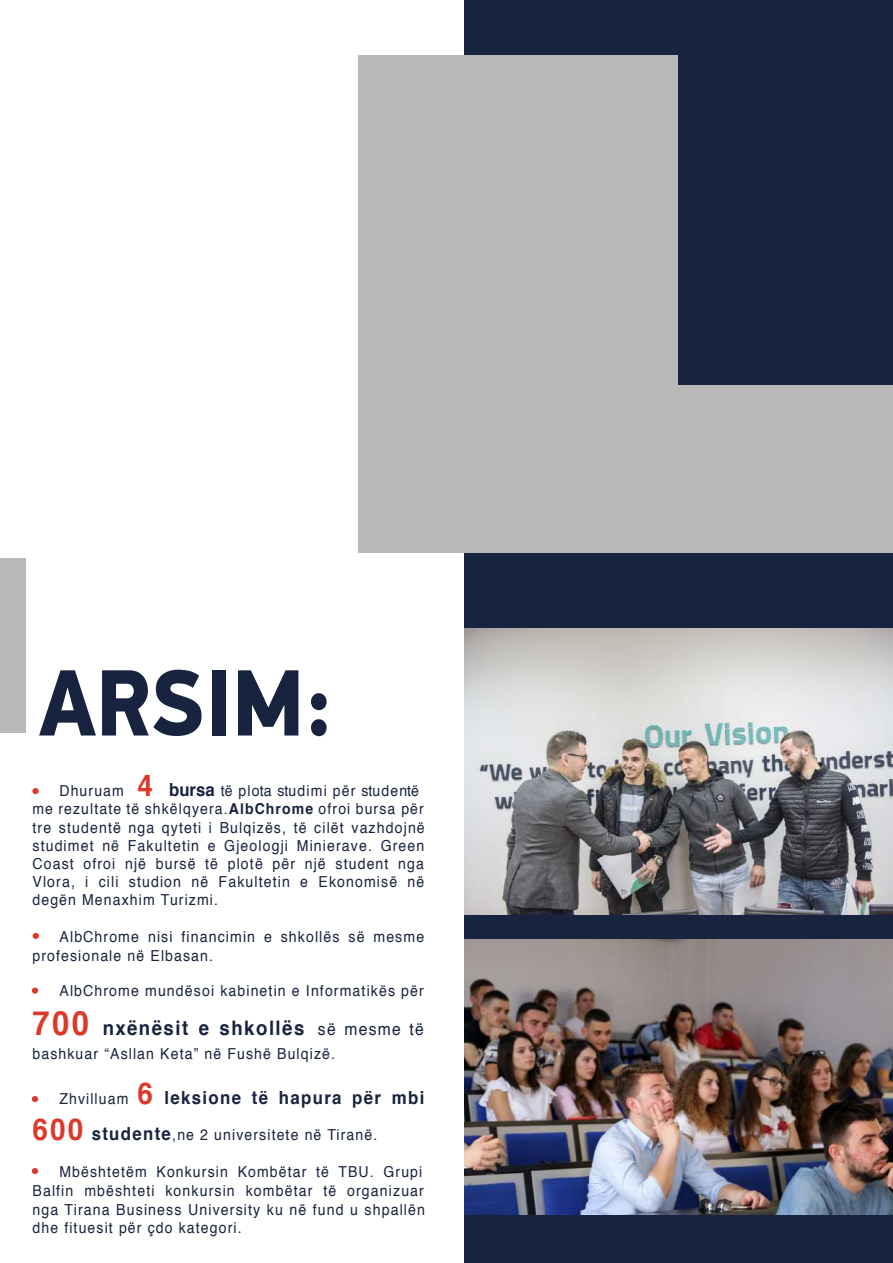
<style>
.page{position:relative;width:893px;height:1263px;background:#fff}
.page>*{position:absolute;margin:0;border:0;box-sizing:border-box;transform-origin:0 0}
.t1{font:900 94.65px "PF Din Display Pro";color:#18233f;scale:.93 1}
.t2{font:700 19.95px "Helvetica";letter-spacing:.08em;color:#18233f;scale:.93 1}
.t3{font:700 18.15px "Helvetica";letter-spacing:.08em;color:#18233f;scale:.93 1}
.t4{font:15.15px/18.1px "Helvetica";letter-spacing:.08em;color:#18233f;scale:.93 1}
.t5{font:15px "Helvetica";letter-spacing:.08em;color:#18233f;scale:.93 1}
.s1{font-weight:700;font-size:30px;color:#dc392a}
.s2{font-weight:700;font-size:18px}
.s3{font-weight:700}
.s4{font-size:33.3px;color:#dc392a}
.s5{font-weight:400;font-size:16.8px}
.s6{font-weight:400;font-size:15.15px}
.s7{font-size:30px;color:#dc392a}
</style>
<div class="page">
<div style="left:465px;top:0;width:428px;height:1263px;background:#18233f"></div>
<div style="left:358px;top:55px;width:320px;height:335px;background:#b8b8b9"></div>
<div style="left:358px;top:385px;width:535px;height:168px;background:#b8b8b9"></div>
<div style="left:0;top:558px;width:26px;height:174px;background:#b8b8b9"></div>
<svg style="left:33px;top:933px;width:6px;height:6px"></svg>
<div style="left:32px;top:987px;width:6px;height:7px;background:#dc392a;border-radius:50%"></div>
<svg style="left:32px;top:1096px;width:6px;height:6px"></svg>
<svg style="left:32px;top:1168px;width:6px;height:6px"></svg>
<div style="left:32px;top:788px;width:7px;height:6px;background:#dc392a;border-radius:50%"></div>
<img style="left:465px;top:628px;width:428px;height:286px">
<img style="left:465px;top:940px;width:428px;height:275px">
<h1 class="t1" style="left:39px;top:645px;width:319px">ARSIM:</h1>
<p class="t4" style="left:33px;top:782px;width:417px">• Dhuruam <span class="s1">4</span> <span class="s2">bursa</span> të plota studimi për studentë</p>
<p class="t5" style="left:32px;top:797px;width:422px">me rezultate të shkëlqyera.<span class="s3">AlbChrome</span> ofroi bursa për</p>
<p class="t4" style="left:32px;top:819px;width:423px;text-align:justify">tre studentë nga qyteti i Bulqizës, të cilët vazhdojnë studimet në Fakultetin e Gjeologji Minierave. Green Coast ofroi një bursë të plotë për një student nga Vlora, i cili studion në Fakultetin e Ekonomisë në degën Menaxhim Turizmi.</p>
<p class="t4" style="left:32px;top:927px;width:423px;line-height:19.6px">• AlbChrome nisi financimin e shkollës së mesme profesionale në Elbasan.</p>
<p class="t4" style="left:32px;top:982px;width:422px">• AlbChrome mundësoi kabinetin e Informatikës për</p>
<h2 class="t2" style="left:33px;top:1012px;width:422px"><span class="s4">700</span> nxënësit e shkollës <span class="s5">së mesme të</span></h2>
<p class="t4" style="left:33px;top:1045px;width:327px">bashkuar “Asllan Keta” në Fushë Bulqizë.</p>
<p class="t3" style="left:33px;top:1083px;width:423px"><span class="s6">• Zhvilluam</span> <span class="s7">6</span> leksione të hapura për mbi</p>
<p class="t4" style="left:33px;top:1126px;width:372px"><span class="s1">600</span> <span class="s2">studente</span>,ne 2 universitete në Tiranë.</p>
<p class="t4" style="left:33px;top:1162px;width:422px;line-height:19.6px">• Mbështetëm Konkursin Kombëtar të TBU. Grupi<br>Balfin mbështeti konkursin kombëtar të organizuar</p>
<p class="t4" style="left:33px;top:1201px;width:424px">nga Tirana Business University ku në fund u shpallën dhe fituesit për çdo kategori.</p>
</div>
